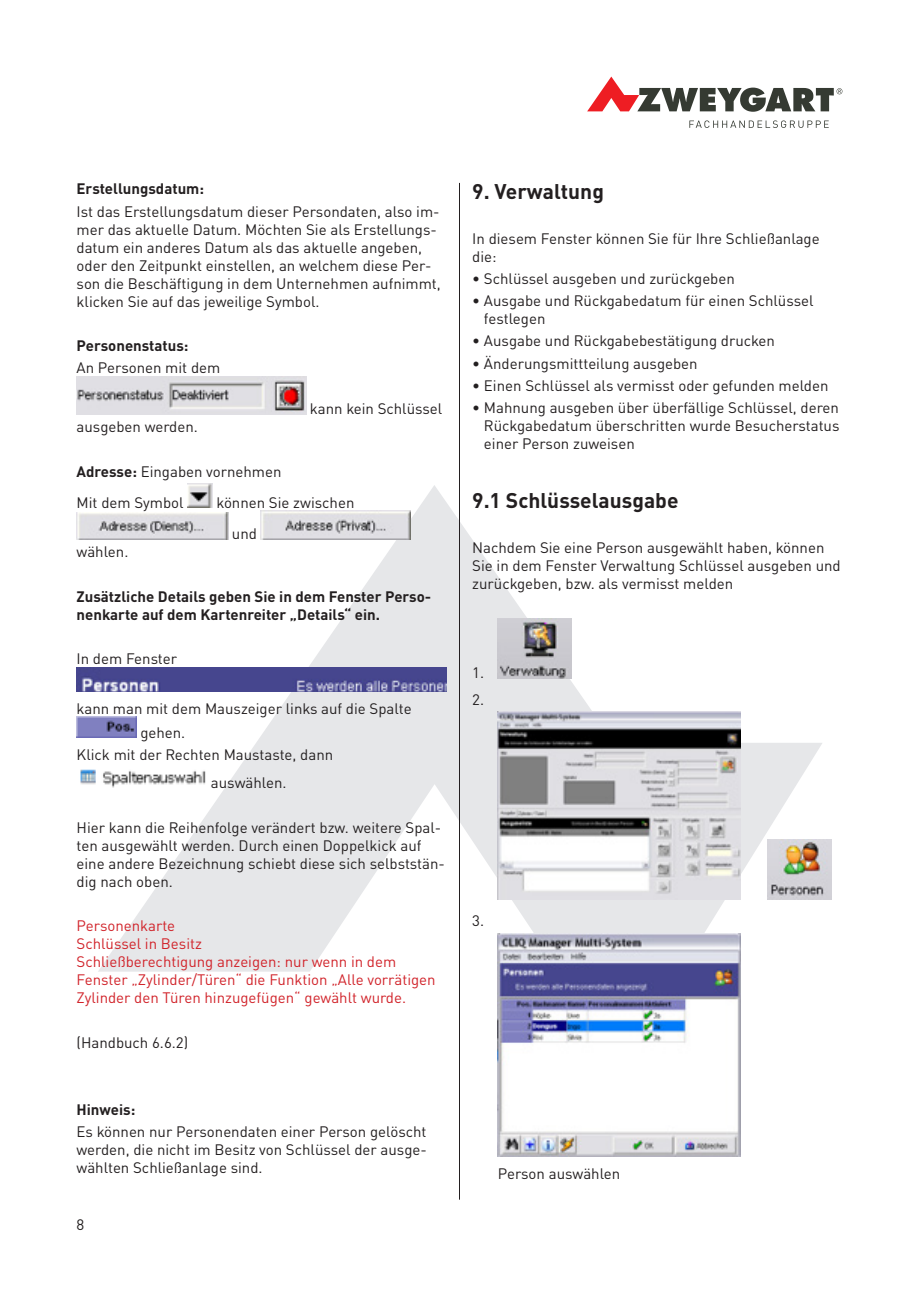
<style>
.page{position:relative;width:919px;height:1289px;background:#fff}
.page>*{position:absolute;margin:0;border:0;box-sizing:border-box;transform-origin:0 0}
.t1{font:700 21px "DIN Pro";color:#231f20}
.t2{font:15px/18px "DIN Pro";color:#231f20}
.t3{font:15px/18px "DIN Pro";color:#d1232a}
.t4{font:700 15px/18px "DIN Pro";color:#231f20}
.s1{font-weight:700}
</style>
<div class="page">
<svg style="left:689px;top:120px;width:139px;height:8px"></svg>
<svg style="left:587px;top:77px;width:255px;height:35px"></svg>
<svg style="left:98px;top:485px;width:724px;height:486px"></svg>
<hr style="left:459px;top:183px;width:1px;height:1016px;background:#231f20">
<img style="left:77px;top:376px;width:229px;height:38px">
<img style="left:187px;top:484px;width:26px;height:24px">
<img style="left:77px;top:512px;width:151px;height:27px">
<img style="left:261px;top:511px;width:150px;height:28px">
<img style="left:77px;top:667px;width:369px;height:24px">
<img style="left:77px;top:716px;width:60px;height:21px">
<img style="left:80px;top:762px;width:127px;height:26px">
<img style="left:497px;top:618px;width:74px;height:60px">
<img style="left:497px;top:712px;width:243px;height:187px">
<img style="left:767px;top:839px;width:64px;height:60px">
<img style="left:497px;top:933px;width:243px;height:223px">
<p class="t4" style="left:77px;top:178px;width:129px">Erstellungsdatum:</p>
<p class="t2" style="left:77px;top:201px;width:366px">Ist das Erstellungsdatum dieser Persondaten, also im&shy;mer das aktuelle Datum. Möchten Sie als Erstellungs&shy;datum ein anderes Datum als das aktuelle angeben, oder den Zeitpunkt einstellen, an welchem diese Per&shy;son die Beschäftigung in dem Unternehmen aufnimmt, klicken Sie auf das jeweilige Symbol.</p>
<p class="t4" style="left:77px;top:335px;width:113px">Personenstatus:</p>
<p class="t2" style="left:77px;top:357px;width:145px">An Personen mit dem</p>
<p class="t2" style="left:310px;top:398px;width:134px">kann kein Schlüssel</p>
<p class="t2" style="left:77px;top:416px;width:123px">ausgeben werden.</p>
<p class="t2" style="left:77px;top:454px;width:206px;line-height:31.2px"><span class="s1">Adresse:</span> Eingaben vornehmen<br>Mit dem Symbol</p>
<p class="t2" style="left:232px;top:485px;width:124px;line-height:31.5px;text-indent:-15px">können Sie zwischen und</p>
<p class="t2" style="left:77px;top:541px;width:53px">wählen.</p>
<p class="t4" style="left:77px;top:585px;width:356px">Zusätzliche Details geben Sie in dem Fenster Perso&shy;nenkarte auf dem Kartenreiter „Details“ ein.</p>
<p class="t2" style="left:77px;top:648px;width:102px">In dem Fenster</p>
<p class="t2" style="left:140px;top:694px;width:273px;line-height:24px;text-indent:-64px">kann man mit dem Mauszeiger links auf die Spalte gehen.</p>
<p class="t2" style="left:211px;top:738px;width:124px;line-height:28.5px;text-indent:-134px">Klick mit der Rechten Maustaste, dann auswählen.</p>
<p class="t2" style="left:77px;top:817px;width:370px">Hier kann die Reihenfolge verändert bzw. weitere Spal&shy;ten ausgewählt werden. Durch einen Doppelkick auf eine andere Bezeichnung schiebt diese sich selbststän&shy;dig nach oben.</p>
<p class="t3" style="left:77px;top:915px;width:360px">Personenkarte<br>Schlüssel in Besitz<br>Schließberechtigung anzeigen: nur wenn in dem Fenster „Zylinder/Türen“ die Funktion „Alle vorrätigen Zylinder den Türen hinzugefügen“ gewählt wurde.</p>
<p class="t2" style="left:77px;top:1032px;width:113px">(Handbuch 6.6.2)</p>
<p class="t4" style="left:77px;top:1098px;width:60px">Hinweis:</p>
<p class="t2" style="left:77px;top:1121px;width:352px;text-align:justify">Es können nur Personendaten einer Person gelöscht werden, die nicht im Besitz von Schlüssel der ausge&shy;wählten Schließanlage sind.</p>
<p class="t2" style="left:77px;top:1213px;width:9px">8</p>
<h1 class="t1" style="left:472px;top:174px;width:133px">9. Verwaltung</h1>
<p class="t2" style="left:472px;top:227px;width:349px">In diesem Fenster können Sie für Ihre Schließanlage die:</p>
<p class="t2" style="left:472px;top:268px;width:264px">• Schlüssel ausgeben und zurückgeben</p>
<p class="t2" style="left:484px;top:290px;width:331px;text-indent:-12px">• Ausgabe und Rückgabedatum für einen Schlüssel festlegen</p>
<p class="t2" style="left:472px;top:330px;width:304px">• Ausgabe und Rückgabebestätigung drucken</p>
<p class="t2" style="left:472px;top:352px;width:227px">• Änderungsmittteilung ausgeben</p>
<p class="t2" style="left:472px;top:375px;width:358px">• Einen Schlüssel als vermisst oder gefunden melden</p>
<p class="t2" style="left:484px;top:397px;width:357px;text-align:justify;text-indent:-12px">• Mahnung ausgeben über überfällige Schlüssel, deren Rückgabedatum überschritten wurde Besucherstatus einer Person zuweisen</p>
<h1 class="t1" style="left:472px;top:483px;width:208px">9.1 Schlüsselausgabe</h1>
<p class="t2" style="left:472px;top:536px;width:370px">Nachdem Sie eine Person ausgewählt haben, können<br>Sie in dem Fenster Verwaltung Schlüssel ausgeben und zurückgeben, bzw. als vermisst melden</p>
<p class="t2" style="left:472px;top:658px;width:13px;line-height:26.5px">1.<br>2.</p>
<p class="t2" style="left:472px;top:910px;width:13px">3.</p>
<p class="t2" style="left:497px;top:1163px;width:124px">Person auswählen</p>
</div>
